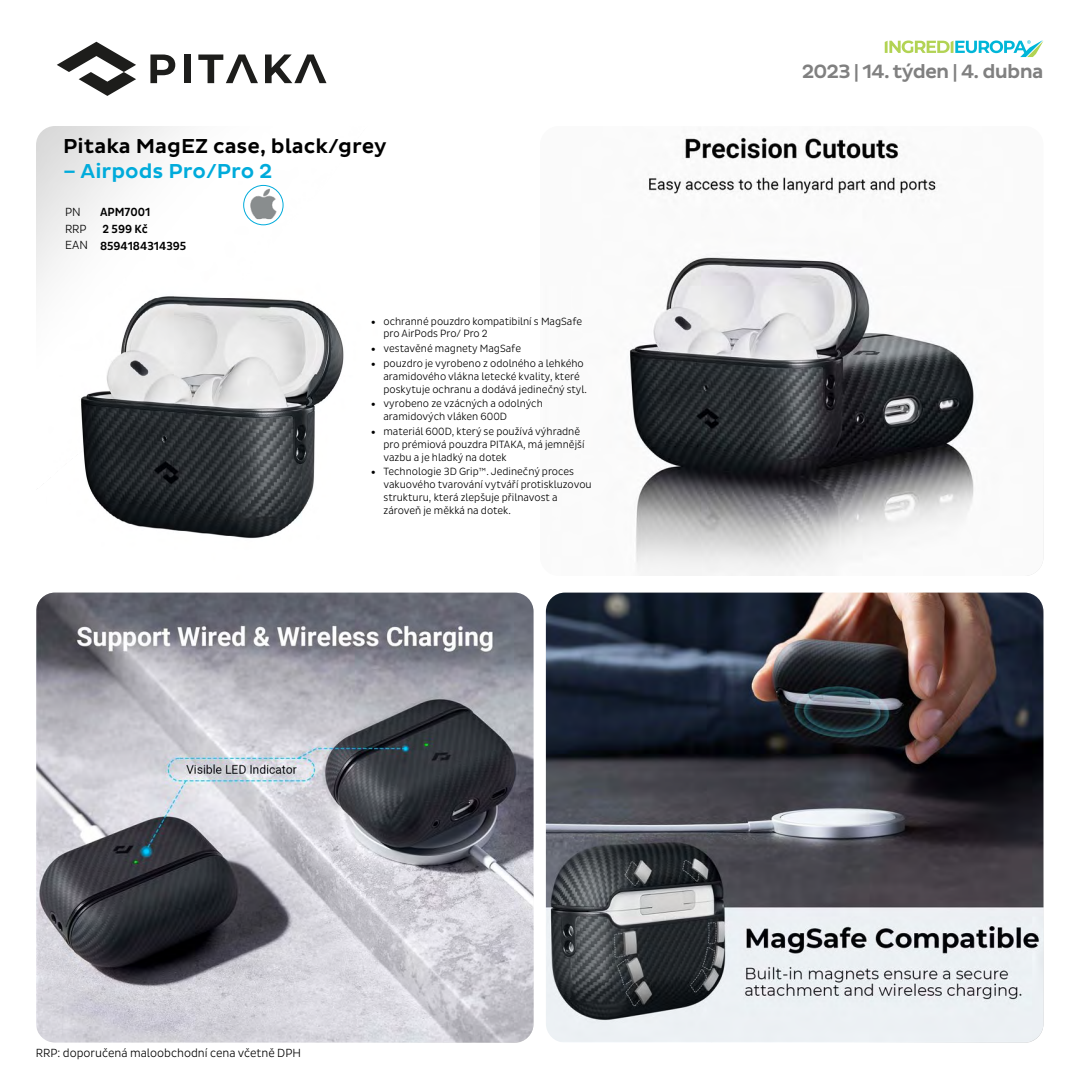
<style>
.page{position:relative;width:1080px;height:1080px;background:#fff}
.page>*{position:absolute;margin:0;border:0;box-sizing:border-box;transform-origin:0 0}
.t1{font:500 20.6px "Pluto Sans";color:#000}
.t2{font:500 20.6px "Pluto Sans";color:#00abdb}
.t3{font:500 19.6px "Pluto Sans";letter-spacing:-.04em;color:#000}
.t4{font:300 12px/16.8px "Pluto Sans Cond";color:#000}
.t5{font:500 12px/16.9px "Pluto Sans Cond";color:#000}
.t6{font:300 10.7px/12.8px "Pluto Sans Cond";color:#000}
.s1{font-family:"Myriad Pro";font-size:18px}
</style>
<div class="page">
<svg style="left:885px;top:40px;width:158px;height:17px"></svg>
<img style="left:36px;top:126px;width:248px;height:162px">
<img style="left:546px;top:593px;width:497px;height:450px">
<img style="left:36px;top:593px;width:498px;height:450px">
<svg style="left:244px;top:185px;width:39px;height:40px"></svg>
<img style="left:244px;top:188px;width:39px;height:31px">
<div style="left:244px;top:185px;width:39px;height:40px;border:1px solid #00abdb;border-radius:50%"></div>
<svg style="left:150px;top:55px;width:25px;height:28px"></svg>
<div style="left:184px;top:55px;width:7px;height:28px;background:#1d1d1b"></div>
<svg style="left:198px;top:55px;width:60px;height:28px"></svg>
<svg style="left:265px;top:55px;width:62px;height:28px"></svg>
<svg style="left:57px;top:42px;width:79px;height:54px"></svg>
<img style="left:46px;top:248px;width:298px;height:291px">
<img style="left:629px;top:135px;width:414px;height:441px">
<h1 class="t1" style="left:63px;top:134px;width:325px">Pitaka MagEZ case, black/grey</h1>
<h1 class="t2" style="left:63px;top:159px;width:211px">– Airpods Pro/Pro 2</h1>
<p class="t4" style="left:65px;top:203px;width:24px">PN<br>RRP<br>EAN</p>
<p class="t5" style="left:100px;top:204px;width:88px">APM7001<br>2 599 Kč<br>8594184314395</p>
<p class="t6" style="left:383px;top:315px;width:200px;text-indent:-12px"><span class="s1">•</span> ochranné pouzdro kompatibilní s MagSafe pro AirPods Pro/ Pro 2</p>
<p class="t6" style="left:371px;top:342px;width:152px"><span class="s1">•</span> vestavěné magnety MagSafe</p>
<p class="t6" style="left:383px;top:357px;width:205px;text-indent:-12px"><span class="s1">•</span> pouzdro je vyrobeno z odolného a lehkého aramidového vlákna letecké kvality, které poskytuje ochranu a dodává jedinečný styl.</p>
<p class="t6" style="left:383px;top:397px;width:161px;text-indent:-12px"><span class="s1">•</span> vyrobeno ze vzácných a odolných aramidových vláken 600D</p>
<p class="t6" style="left:383px;top:425px;width:203px;text-indent:-12px"><span class="s1">•</span> materiál 600D, který se používá výhradně pro prémiová pouzdra PITAKA, má jemnější vazbu a je hladký na dotek</p>
<p class="t6" style="left:383px;top:466px;width:210px;text-indent:-12px"><span class="s1">•</span> Technologie 3D Grip™. Jedinečný proces vakuového tvarování vytváří protiskluzovou strukturu, která zlepšuje přilnavost a zároveň je měkká na dotek.</p>
<h2 class="t3" style="left:802px;top:60px;width:243px">2023 | 14. týden | 4. dubna</h2>
<p class="t4" style="left:36px;top:1045px;width:266px">RRP: doporučená maloobchodní cena včetně DPH</p>
</div>
